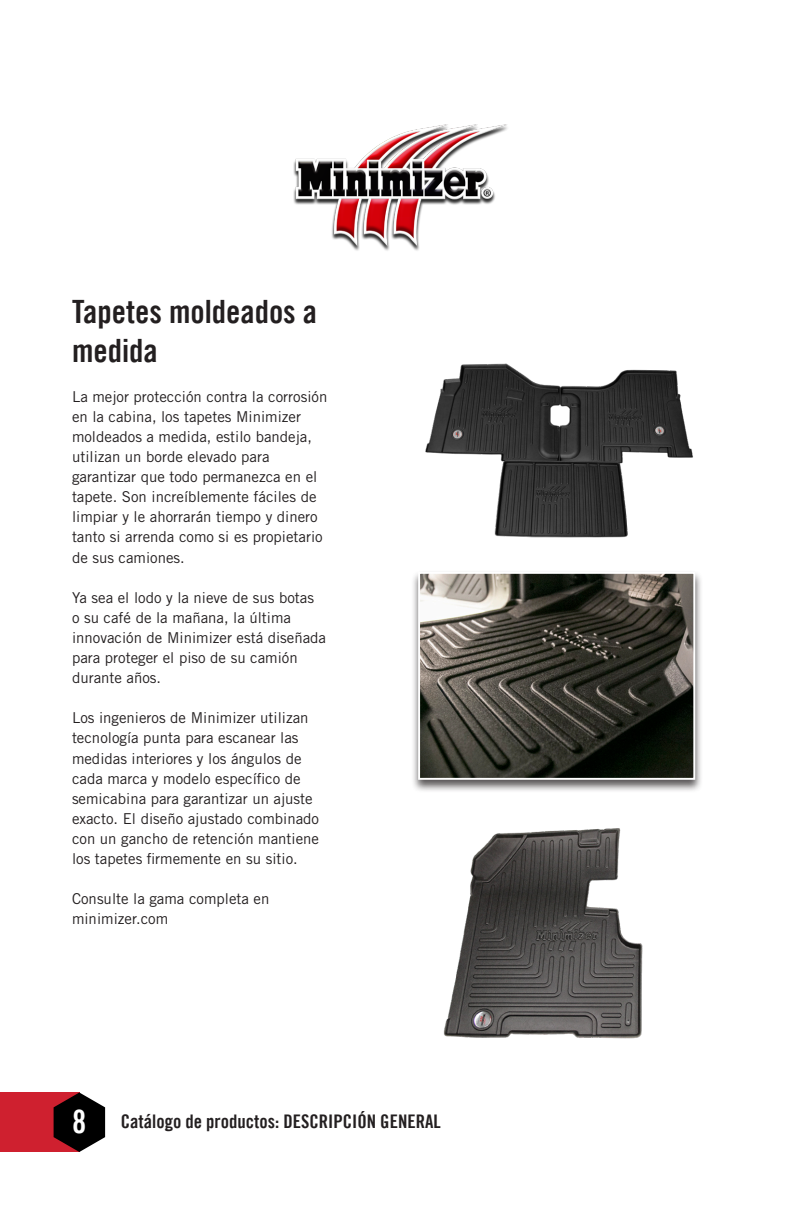
<style>
.page{position:relative;width:792px;height:1224px;background:#fff}
.page>*{position:absolute;margin:0;border:0;box-sizing:border-box;transform-origin:0 0}
.t1{font:32.2px/38.6px "Trade Gothic LT Bold Cond Twenty";color:#231f20}
.t2{font:32.2px "Trade Gothic LT Bold Cond Twenty";color:#fff}
.t3{font:18.8px "Trade Gothic LT Bold Cond Twenty";color:#231f20}
.t4{font:15px/20px "Trade Gothic LT Std";color:#231f20}
</style>
<div class="page">
<div style="left:0;top:1093px;width:79px;height:59px;background:#cf202f"></div>
<svg style="left:54px;top:1093px;width:51px;height:59px"></svg>
<img style="left:293px;top:124px;width:214px;height:127px">
<div style="left:411px;top:570px;width:292px;height:224px;background:#231f20;opacity:.75"></div>
<img style="left:421px;top:575px;width:271px;height:202px">
<div style="left:418px;top:572px;width:277px;height:208px;border:2px solid #fff"></div>
<img style="left:425px;top:363px;width:268px;height:175px">
<img style="left:443px;top:828px;width:200px;height:211px">
<p class="t1" style="left:72px;top:292px;width:247px">Tapetes moldeados a medida</p>
<p class="t4" style="left:72px;top:386px;width:257px">La mejor protección contra la corrosión en la cabina, los tapetes Minimizer moldeados a medida, estilo bandeja, utilizan un borde elevado para garantizar que todo permanezca en el tapete. Son increíblemente fáciles de limpiar y le ahorrarán tiempo y dinero tanto si arrenda como si es propietario de sus camiones.</p>
<p class="t4" style="left:72px;top:587px;width:256px">Ya sea el lodo y la nieve de sus botas<br>o su café de la mañana, la última innovación de Minimizer está diseñada para proteger el piso de su camión durante años.</p>
<p class="t4" style="left:72px;top:708px;width:249px">Los ingenieros de Minimizer utilizan tecnología punta para escanear las medidas interiores y los ángulos de cada marca y modelo específico de semicabina para garantizar un ajuste exacto. El diseño ajustado combinado con un gancho de retención mantiene los tapetes firmemente en su sitio.</p>
<p class="t4" style="left:72px;top:889px;width:199px">Consulte la gama completa en minimizer.com</p>
<p class="t2" style="left:72px;top:1102px;width:16px">8</p>
<p class="t3" style="left:121px;top:1110px;width:321px">Catálogo de productos: DESCRIPCIÓN GENERAL</p>
</div>
